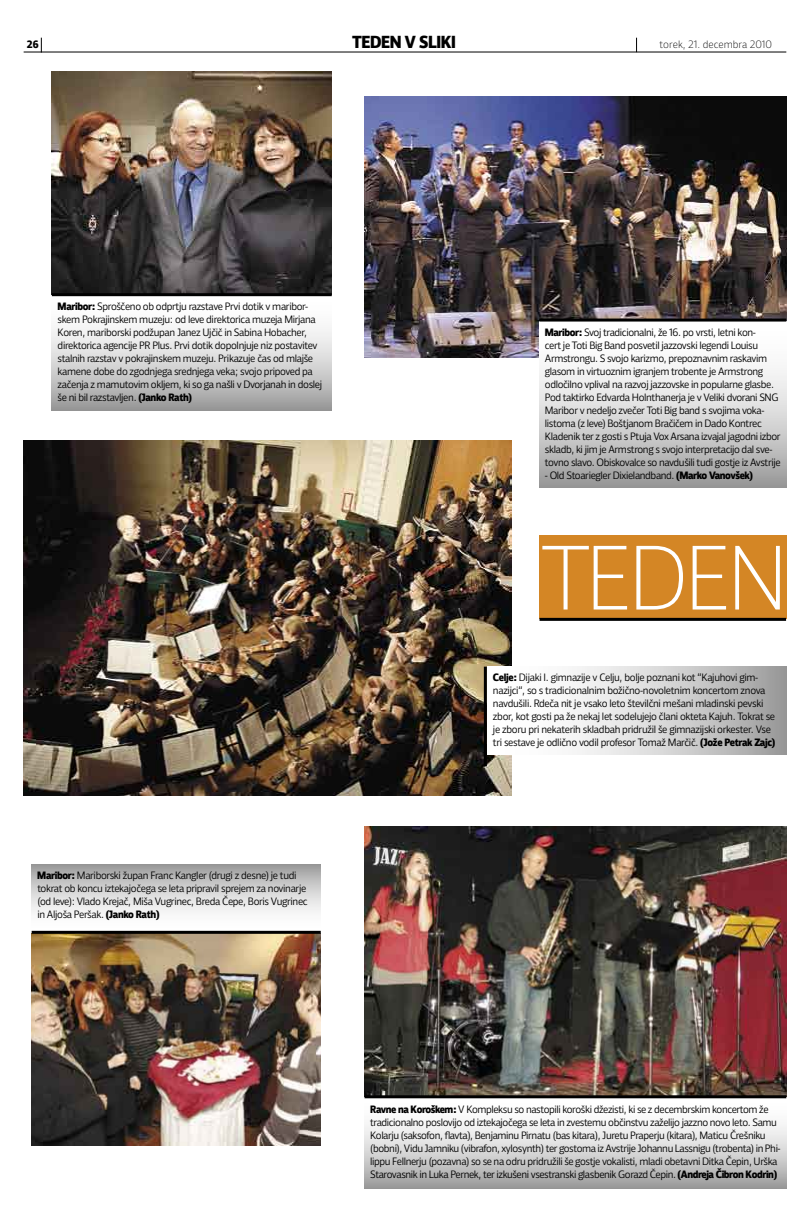
<style>
.page{position:relative;width:792px;height:1224px;background:#fff}
.page>*{position:absolute;margin:0;border:0;box-sizing:border-box;transform-origin:0 0}
.t1{font:300 94px "Toti Sans";letter-spacing:-.05em;color:#fff}
.t2{font:800 18px "Toti Sans";letter-spacing:-.02em;color:#000}
.t3{font:11px/13px "Toti Sans";letter-spacing:-.035em;color:#000}
.t4{font:300 11px "Toti Sans";color:#000}
.t5{font:800 11px "Toti Sans";color:#000}
.s1{font-weight:800}
</style>
<div class="page">
<img style="left:365px;top:96px;width:421px;height:262px">
<hr style="left:24px;top:52px;width:762px;height:1px;background:#000">
<svg style="left:636px;top:38px;width:1px;height:14px"></svg>
<svg style="left:41px;top:38px;width:1px;height:15px"></svg>
<div style="left:539px;top:535px;width:247px;height:84px;background:#d48625"></div>
<hr style="left:540px;top:618px;width:246px;height:3px;background:#000">
<img style="left:24px;top:440px;width:487px;height:356px">
<img style="left:52px;top:71px;width:280px;height:222px">
<img style="left:365px;top:826px;width:421px;height:269px">
<div style="left:52px;top:295px;width:280px;height:115px;background:linear-gradient(to bottom,#fff,#a6a6a6)"></div>
<hr style="left:52px;top:293px;width:280px;height:3px;background:#000">
<div style="left:539px;top:322px;width:247px;height:166px;background:linear-gradient(to bottom,#fff,#a5a5a5)"></div>
<hr style="left:539px;top:319px;width:247px;height:3px;background:#000">
<svg style="left:487px;top:667px;width:299px;height:88px"></svg>
<hr style="left:484px;top:667px;width:3px;height:99px;background:#000">
<img style="left:32px;top:934px;width:289px;height:211px">
<svg style="left:32px;top:864px;width:288px;height:67px"></svg>
<hr style="left:32px;top:931px;width:289px;height:3px;background:#000">
<div style="left:365px;top:1098px;width:421px;height:91px;background:linear-gradient(to bottom,#fff,#a6a6a6)"></div>
<hr style="left:365px;top:1095px;width:421px;height:3px;background:#000">
<p class="t5" style="left:27px;top:38px;width:13px">26</p>
<h2 class="t2" style="left:352px;top:32px;width:105px">TEDEN V SLIKI</h2>
<p class="t4" style="left:660px;top:39px;width:114px">torek, 21. decembra 2010</p>
<p class="t3" style="left:58px;top:299px;width:266px"><span class="s1">Ma-ri-bor:</span> Sproš-če-no ob odpr-tju raz-sta-ve Pr-vi do-tik v ma-ri- bor&shy;skem Po-kra-jin-skem mu-ze-ju: od le-ve di- rek-to-ri-ca mu-ze-ja Mir-ja-na Ko-ren, ma-ri- bor-ski pod-žu- pan Ja-nez Ujčič in Sa-bi- na Ho-bac-her,<br>di- rek-to-ri-ca agen-ci-je PR Plus. Pr-vi do-tik do-pol- nju-je niz po-sta-vi-tev stal- nih raz-stav v po- kra-jin-skem mu-ze-ju. Pri- ka-zu-je čas od mlaj-še ka-me-ne do-be do zgod- nje-ga sred- nje-ga ve-ka; svo-jo pri- po-ved pa za-če-nja z ma-mu-to-vim okljem, ki so ga naš-li v Dvor-ja-nah in do-slej še ni bil raz-stav- ljen. <span class="s1">(Jan-ko Rath)</span></p>
<p class="t3" style="left:37px;top:868px;width:272px"><span class="s1">Ma-ri-bor:</span> Ma-ri- bor-ski žu- pan Franc Kan-gler (dru-gi z de-sne) je tu- di<br>to- krat ob kon-cu izte-ka-jo-če-ga se le-ta pri- pra-vil spre-jem za no-vi- nar-je (od le-ve): Vla-do Kre-jač, Mi-ša Vu-gri- nec, Bre-da Če-pe, Bo-ris Vu-gri- nec in Aljo-ša Per-šak. <span class="s1">(Jan-ko Rath)</span></p>
<p class="t3" style="left:545px;top:326px;width:237px"><span class="s1">Ma-ri-bor:</span> Svoj tra-di-ci-o-nal- ni, že 16. po vr-sti, let-ni kon-<br>cert je To-ti Big Band pos-ve-til jaz-zov-ski le-gen- di Lo-ui-su Armstron-gu. S svo-jo ka-riz-mo, pre-po-znav-nim ra-ska-vim gla-som in vir-tuo-znim igra-njem tro-ben-te je Armstrong odlo-čil- no vpli-val na raz-voj jaz-zov-ske in po-pu- lar-ne glas-be.<br>Pod tak-tir-ko Edvar-da Holn-tha-ner-ja je v Ve-li- ki dvo-ra-ni SNG Ma-ri- bor v ne-de-ljo zve-čer To-ti Big band s svo-ji- ma vo-ka&shy;li-sto- ma (z le-ve) Bošt-ja-nom Bra-či- čem in Da-do Kon-trec Kla-de-nik ter z go-sti s Ptu-ja Vox Arsa-na izva-jal ja-god- ni izbor skladb, ki jim je Armstrong s svo-jo inter-pre-ta-ci-jo dal sve&shy;tov-no sla-vo. Obi-sko-val- ce so nav-du-ši- li tu- di gost-je iz Avstri-je</p>
<p class="t3" style="left:545px;top:469px;width:210px">- Old Stoa-rie-gler Di-xie-land- band. <span class="s1">(Mar-ko Va-nov-šek)</span></p>
<h1 class="t1" style="left:541px;top:525px;width:249px">TEDEN</h1>
<p class="t3" style="left:493px;top:671px;width:284px"><span class="s1">Ce-lje:</span> Di-ja-ki I. gim- na-zi-je v Ce-lju, bo-lje po-zna-ni kot “Ka-ju- ho-vi gim&shy;na-zij-ci“, so s tra-di-ci-o-nal- nim bo-žič-no-no-vo-let-nim kon-cer-tom zno-va nav-du-ši- li. Rde-ča nit je vsa-ko le-to šte-vilč-ni me-ša-ni mla-din-ski pev-ski zbor, kot go-sti pa že ne-kaj let so-de-lu-je-jo čla-ni okte-ta Ka-juh. To- krat se je zbo-ru pri ne-ka-te-rih sklad- bah pri-dru-žil še gim- na-zij-ski orke-ster. Vse tri se-sta-ve je odlič-no vo-dil pro-fe-sor To- maž Mar-čič. <span class="s1">(Jo-že Pe-trak Zajc)</span></p>
<p class="t3" style="left:370px;top:1102px;width:412px"><span class="s1">Rav-ne na Ko-roš-kem:</span> V Komp- lek-su so na-sto- pi- li ko- roš-ki dže-zi- sti, ki se z de-cem- br-skim kon- cer-tom že tra-di-ci-o-nal- no po-slo-vi-jo od izte-ka-jo-če-ga se le-ta in zve-ste-mu občin-stvu za-že-li-jo jaz-zno no-vo le-to. Sa-mu Ko- lar-ju (sak-so-fon, flav-ta), Be-nja-mi- nu Pir-na-tu (bas ki-ta-ra), Ju- re-tu Pra-per-ju (ki-ta-ra), Ma-ti- cu Čreš-ni- ku (bob-ni), Vi-du Jam- ni- ku (vi- bra-fon, xylosy-nth) ter go-sto-ma iz Avstri-je Jo-han- nu Las-sni-gu (tro-ben-ta) in Phi&shy;lip-pu Fell- ner-ju (po-zav-na) so se na odru pri-dru-ži- li še gost-je vo-ka-li-sti, mla-di obe-tav-ni Dit-ka Če-pin, Urška Sta-ro-va-snik in Lu- ka Per-nek, ter izku-še-ni vses-tran- ski glas- be-nik Go- razd Če-pin. <span class="s1">(An-dre-ja Či-bron Ko-drin)</span></p>
</div>
